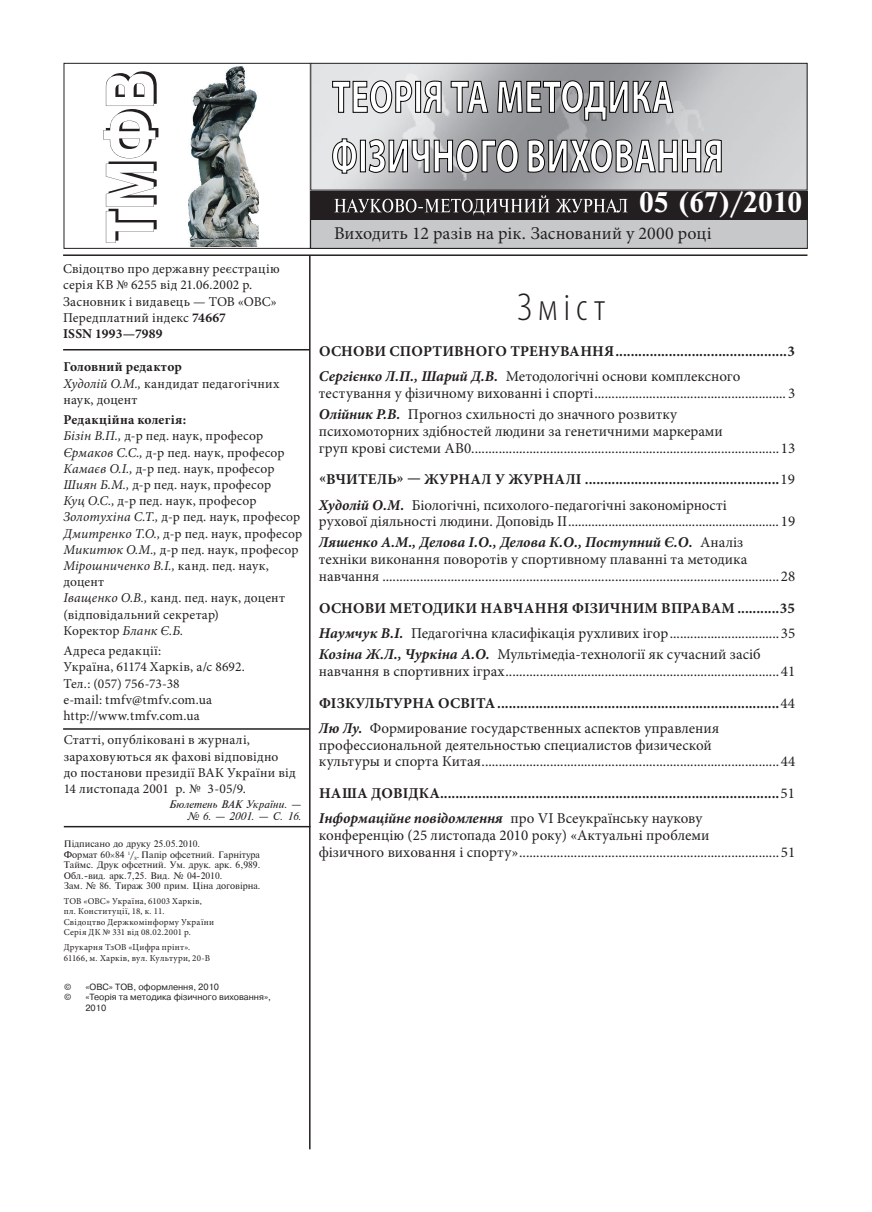
<style>
.page{position:relative;width:872px;height:1212px;background:#fff}
.page>*{position:absolute;margin:0;border:0;box-sizing:border-box;transform-origin:0 0}
.t1{font:300 condensed 39px "Myriad Pro";letter-spacing:.155em;color:#231f20}
.t2{font:27px "A Classic Times ET Bold";color:#fff}
.t3{font:18px "Minion Pro";letter-spacing:.005em;color:#231f20}
.t4{font:15px/16.8px "Minion Pro";color:#231f20}
.t5{font:700 15px/25.3px "Minion Pro";letter-spacing:.01em;color:#231f20}
.t6{font:13.5px/16.2px "Minion Pro";letter-spacing:.02em;color:#231f20}
.t7{font:10.5px/12px "A Classic Times ET Italic";color:#231f20;text-align:right}
.t8{font:9px/10.6px "A Classic Times ET";color:#231f20}
.t9{font:9px/10.5px "Minion Pro";letter-spacing:.025em;color:#231f20}
.t10{font:9px/10.5px "Pragmatica C";color:#231f20}
.s1{font-weight:700}
.s2{font-style:italic}
.s3{font-weight:400}
.s4{font-weight:700;font-style:italic}
</style>
<div class="page">
<div style="left:311px;top:219px;width:496px;height:29px;background:#c7c8ca"></div>
<div style="left:310px;top:219px;width:497px;height:30px;border:1px solid #231f20"></div>
<div style="left:64px;top:63px;width:246px;height:186px;border:1px solid #231f20"></div>
<hr style="left:63px;top:349px;width:247px;height:1px;background:#231f20">
<hr style="left:63px;top:254px;width:744px;height:2px;background:#231f20">
<hr style="left:309px;top:255px;width:1px;height:894px;background:#231f20">
<hr style="left:63px;top:728px;width:247px;height:2px;background:#231f20">
<hr style="left:64px;top:826px;width:246px;height:1px;background:#231f20">
<div style="left:311px;top:190px;width:496px;height:29px;background:#231f20"></div>
<div style="left:310px;top:190px;width:497px;height:29px;border:1px solid #231f20"></div>
<img style="left:188px;top:67px;width:71px;height:180px">
<svg style="left:334px;top:195px;width:294px;height:21px"></svg>
<svg style="left:103px;top:71px;width:55px;height:172px"></svg>
<div style="left:310px;top:63px;width:497px;height:127px;border:1px solid #231f20"></div>
<svg style="left:332px;top:62px;width:342px;height:59px"></svg>
<svg style="left:332px;top:137px;width:390px;height:37px"></svg>
<p class="t6" style="left:63px;top:261px;width:218px">Свідоцтво про державну реєстрацію серія КВ № 6255 від 21.06.2002 р.<br>Засновник і видавець — ТОВ «ОВС»<br>Передплатний індекс <span class="s1">74667<br>ISSN 1993—7989</span></p>
<p class="t6" style="left:63px;top:359px;width:218px"><span class="s1">Головний редактор<br></span><span class="s2">Худолій О.М.,</span> кандидат педагогічних наук, доцент</p>
<p class="t6" style="left:63px;top:412px;width:240px"><span class="s1">Редакційна колегія:<br></span><span class="s2">Бізін В.П.,</span> д-р пед. наук, професор<br><span class="s2">Єрмаков С.С.,</span> д-р пед. наук, професор<br><span class="s2">Камаєв О.І.,</span> д-р пед. наук, професор<br><span class="s2">Шиян Б.М.,</span> д-р пед. наук, професор<br><span class="s2">Куц О.С.,</span> д-р пед. наук, професор<br><span class="s2">Золотухіна С.Т.,</span> д-р пед. наук, професор<br><span class="s2">Дмитренко Т.О.,</span> д-р пед. наук, професор<br><span class="s2">Микитюк О.М.,</span> д-р пед. наук, професор<br><span class="s2">Мірошниченко В.І.,</span> канд. пед. наук, доцент<br><span class="s2">Іващенко О.В.,</span> канд. пед. наук, доцент (відповідальний секретар)<br>Коректор <span class="s2">Бланк Є.Б.</span></p>
<p class="t6" style="left:63px;top:643px;width:183px">Адреса редакції:<br>Україна, 61174 Харків, а/с 8692.<br>Тел.: (057) 756-73-38<br>e-mail: tmfv@tmfv.com.ua http://www.tmfv.com.ua</p>
<p class="t6" style="left:64px;top:732px;width:233px">Статті, опубліковані в журналі, за-раховуються- як фахові відповідно<br>до постанови президії ВАК України від 14 листопада 2001 р. № 3-05/9.</p>
<p class="t7" style="left:169px;top:798px;width:134px">Бюлетень ВАК України. — № 6. — 2001. — С. 16.</p>
<p class="t8" style="left:64px;top:838px;width:198px">Підписано до друку 25.05.2010.<br>Формат 60 84 <sup>1</sup>/<sub>8</sub>. Папір офсетний. Гарнітура Таймс. Друк офсетний. Ум. друк. арк. 6,989.<br>Обл.‑вид. арк.7,25. Вид. № 04-2010.<br>Зам. № 86. Тираж 300 прим. Ціна договірна.</p>
<p class="t9" style="left:64px;top:896px;width:152px">ТОВ «ОВС» Україна, 61003 Харків, пл. Конституції, 18, к. 11.<br>Свідоцтво Держкомінформу України<br>Серія ДК № 331 від 08.02.2001 р.</p>
<p class="t9" style="left:64px;top:942px;width:148px">Друкарня ТзОВ «Цифра прінт».<br>61166, м. Харків, вул. Культури, 20-В</p>
<p class="t10" style="left:64px;top:981px;width:9px">©</p>
<p class="t10" style="left:85px;top:981px;width:135px">«ОВС» ТОВ, оформлення, 2010</p>
<p class="t10" style="left:64px;top:992px;width:9px">©</p>
<p class="t10" style="left:85px;top:992px;width:187px">«Теорія та методика фізичного виховання»,<br>2010</p>
<h2 class="t2" style="left:639px;top:186px;width:165px">05 (67)/2010</h2>
<p class="t3" style="left:334px;top:221px;width:379px">Виходить 12 разів на рік. Заснований у 2000 році</p>
<h1 class="t1" style="left:517px;top:284px;width:89px">Зміст</h1>
<p class="t5" style="left:319px;top:338px;width:477px;text-indent:191px">тренування.............................................3<br><span class="s2">Сергієнко Л.П., Шарий Д.В.</span> <span class="s3">Методологічні основи комплексного</span></p>
<p class="t4" style="left:319px;top:383px;width:478px;line-height:21px">тестування у фізичному вихованні і спорті........................................................ 3<br><span class="s4">Олійник Р.В.</span> Прогноз схильності до значного розвитку</p>
<p class="t4" style="left:319px;top:423px;width:478px">психомоторних здібностей людини за генетичними маркерами<br>груп крові системи АВ0..........................................................................................13</p>
<p class="t5" style="left:319px;top:467px;width:477px">«Вчитель» — журнал у журналі ...................................................<span class="s3">19<br></span><span class="s2">Худолій О.М.</span> <span class="s3">Біологічні, психолого-педагогічні закономірності</span></p>
<p class="t4" style="left:319px;top:511px;width:478px;line-height:21px">рухової діяльності людини. Доповідь ІІ............................................................... 19<br><span class="s4">Ляшенко А.М., Делова І.О., Делова К.О., Поступний Є.О.</span> Аналіз</p>
<p class="t4" style="left:319px;top:551px;width:478px">техніки виконання поворотів у спортивному плаванні та методика навчання ....................................................................................................................28</p>
<p class="t4" style="left:319px;top:595px;width:478px;line-height:25.3px"><span class="s1">Основи методики навчання фізичним вправам ...........35<br></span><span class="s4">Наумчук В.І.</span> Педагогічна класифікація рухливих ігор................................35</p>
<p class="t4" style="left:319px;top:646px;width:478px"><span class="s4">Козіна Ж.Л., Чуркіна А.О.</span> Мультімедіа-технології як сучасний засіб навчання в спортивних іграх................................................................................41</p>
<p class="t5" style="left:319px;top:690px;width:477px">Фізкультурна освіта..........................................................................<span class="s3">44<br></span><span class="s2">Лю Лу.</span> <span class="s3">Формирование государственных аспектов управления</span></p>
<p class="t4" style="left:319px;top:736px;width:478px">профессиональной деятельностью специалистов физической<br>культуры и спорта Китая.......................................................................................44</p>
<p class="t5" style="left:319px;top:780px;width:477px">Наша довідка.........................................................................................<span class="s3">51<br></span><span class="s2">Інформаційне повідомлення</span> <span class="s3">про VI Всеукраїнську наукову</span></p>
<p class="t4" style="left:319px;top:827px;width:478px">конференцію (25 листопада 2010 року) «Актуальні проблеми<br>фізичного виховання і спорту»............................................................................51</p>
<p class="t5" style="left:319px;top:338px;width:168px">Основи спортивного</p>
</div>
